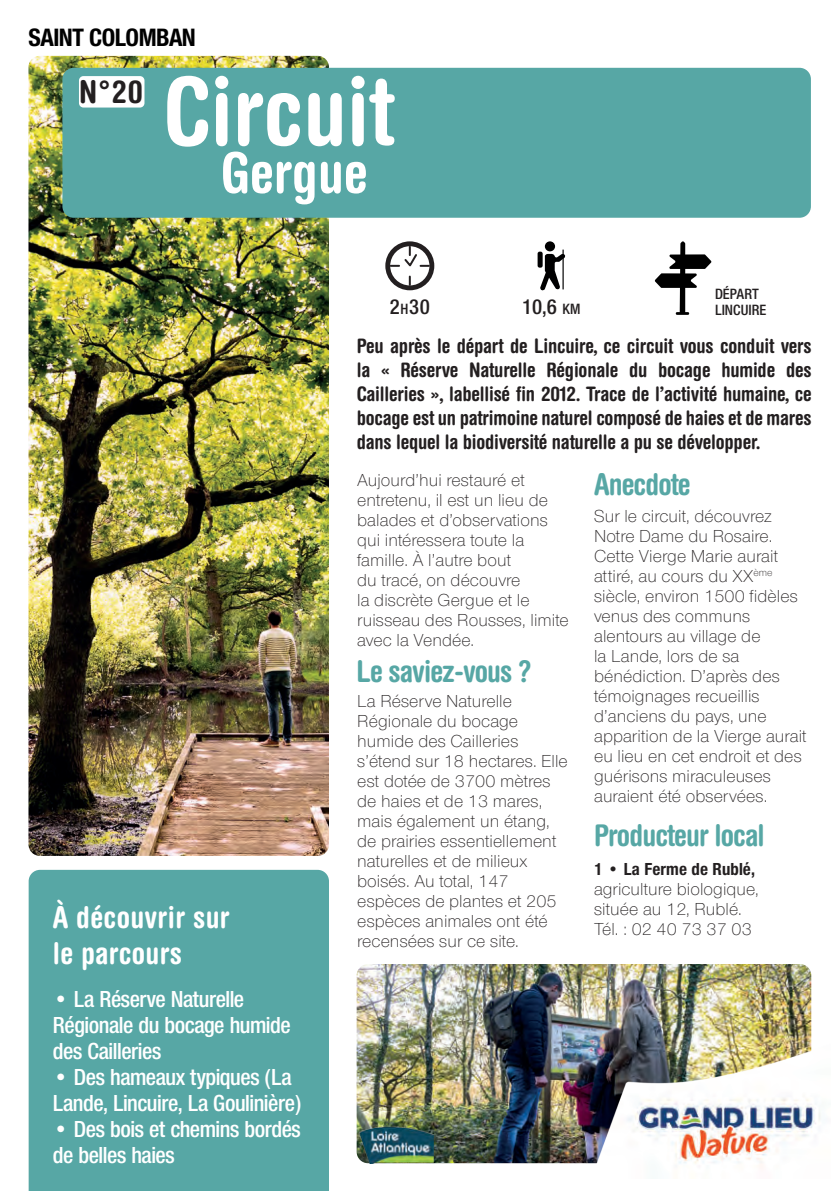
<style>
.page{position:relative;width:840px;height:1191px;background:#fff}
.page>*{position:absolute;margin:0;border:0;box-sizing:border-box;transform-origin:0 0}
.t1{font:700 condensed 94px "Helvetica Rounded LT Std";color:#fff}
.t2{font:700 condensed 56px "Helvetica Rounded LT Std";color:#fff}
.t3{font:700 condensed 31.4px "Helvetica Rounded LT Std";color:#231f20}
.t4{font:700 condensed 30px "Helvetica Rounded LT Std";letter-spacing:-.03em;color:#57a7a5}
.t5{font:700 condensed 30px/36px "Helvetica Rounded LT Std";letter-spacing:.01em;color:#fff}
.t6{font:700 26px "Nimbus San Nov Con";letter-spacing:-.02em;color:#000}
.t7{font:24px/26px "Nimbus San Nov Con Sem Bol";letter-spacing:-.02em;color:#fff}
.t8{font:22px "Nimbus San Nov Con Sem Bol";color:#231f20}
.t9{font:700 condensed 20px/24px "Helvetica Rounded LT Std";letter-spacing:-.01em;color:#231f20;text-align:justify}
.t10{font:300 18px/20px "Nimbus San Nov";letter-spacing:.005em;color:#231f20}
.t11{font:700 18px "Nimbus San Nov Con";letter-spacing:.005em;color:#231f20}
.t12{font:15.4px/16px "Nimbus San Nov Con Sem Bol";color:#231f20}
.s1{font-size:15.4px}
</style>
<div class="page">
<img style="left:28px;top:56px;width:301px;height:800px">
<div style="left:29px;top:870px;width:300px;height:321px;background:#57a7a5"></div>
<img style="left:356px;top:964px;width:454px;height:199px">
<img style="left:358px;top:1125px;width:76px;height:38px">
<svg style="left:385px;top:241px;width:49px;height:49px"></svg>
<hr style="left:562px;top:249px;width:1px;height:40px;background:#000001">
<div style="left:544px;top:241px;width:10px;height:10px;background:#000001;border-radius:50%"></div>
<div style="left:537px;top:252px;width:5px;height:16px;background:#000001;border-radius:2px"></div>
<svg style="left:539px;top:254px;width:26px;height:37px"></svg>
<svg style="left:654px;top:241px;width:57px;height:74px"></svg>
<img style="left:591px;top:1042px;width:229px;height:125px">
<div style="left:62px;top:68px;width:748px;height:150px;background:#57a7a5;border-radius:11px"></div>
<div style="left:79px;top:76px;width:65px;height:32px;background:#fff;border-radius:4px"></div>
<h3 class="t6" style="left:28px;top:22px;width:169px">SAINT COLOMBAN</h3>
<h3 class="t3" style="left:79px;top:73px;width:65px">N°20</h3>
<h1 class="t1" style="left:163px;top:54px;width:231px">Circuit</h1>
<h2 class="t2" style="left:221px;top:139px;width:148px">Gergue</h2>
<p class="t8" style="left:389px;top:294px;width:42px">2<span class="s1">H</span>30</p>
<p class="t8" style="left:522px;top:294px;width:60px">10,6 <span class="s1">KM</span></p>
<p class="t12" style="left:714px;top:285px;width:53px">DÉPART<br>LINCUIRE</p>
<h3 class="t5" style="left:53px;top:898px;width:178px">À découvrir sur le parcours</h3>
<h3 class="t7" style="left:53px;top:986px;width:239px">• La Réserve Naturelle<br>Régionale du bocage humide des Cailleries</h3>
<h3 class="t7" style="left:53px;top:1064px;width:249px">• Des hameaux typiques (La<br>Lande, Lincuire, La Goulinière)</h3>
<h3 class="t7" style="left:53px;top:1115px;width:249px">• Des bois et chemins bordés de belles haies</h3>
<p class="t9" style="left:356px;top:334px;width:456px">Peu après le départ de Lincuire, ce circuit vous conduit vers la « Réserve Naturelle Régionale du bocage humide des Cailleries », labellisé fin 2012. Trace de l’activité humaine, ce bocage est un patrimoine naturel composé de haies et de mares dans lequel la biodiversité naturelle a pu se développer.</p>
<p class="t10" style="left:357px;top:470px;width:213px">Aujourd’hui restauré et entretenu, il est un lieu de balades et d’observations qui intéressera toute la famille. À l’autre bout<br>du tracé, on découvre<br>la discrète Gergue et le ruisseau des Rousses, limite avec la Vendée.</p>
<h3 class="t4" style="left:356px;top:653px;width:177px">Le saviez-vous ?</h3>
<p class="t10" style="left:357px;top:691px;width:212px">La Réserve Naturelle<br>Régionale du bocage humide des Cailleries s’étend sur 18 hectares. Elle est dotée de 3700 mètres de haies et de 13 mares, mais également un étang, de prairies essentiellement naturelles et de milieux boisés. Au total, 147 espèces de plantes et 205 espèces animales ont été recensées sur ce site.</p>
<h3 class="t4" style="left:593px;top:466px;width:98px">Anecdote</h3>
<p class="t10" style="left:593px;top:506px;width:214px">Sur le circuit, découvrez<br>Notre Dame du Rosaire.<br>Cette Vierge Marie aurait attiré, au cours du XX<sup>ème </sup>siècle, environ 1500 fidèles venus des communs alentours au village de<br>la Lande, lors de sa bénédiction. D’après des témoignages recueillis d’anciens du pays, une apparition de la Vierge aurait eu lieu en cet endroit et des guérisons miraculeuses auraient été observées.</p>
<h3 class="t4" style="left:593px;top:817px;width:172px">Producteur local</h3>
<p class="t11" style="left:593px;top:858px;width:162px">1 • La Ferme de Rublé,</p>
<p class="t10" style="left:593px;top:879px;width:166px">agriculture biologique, située au 12, Rublé.<br>Tél. : 02 40 73 37 03</p>
</div>
